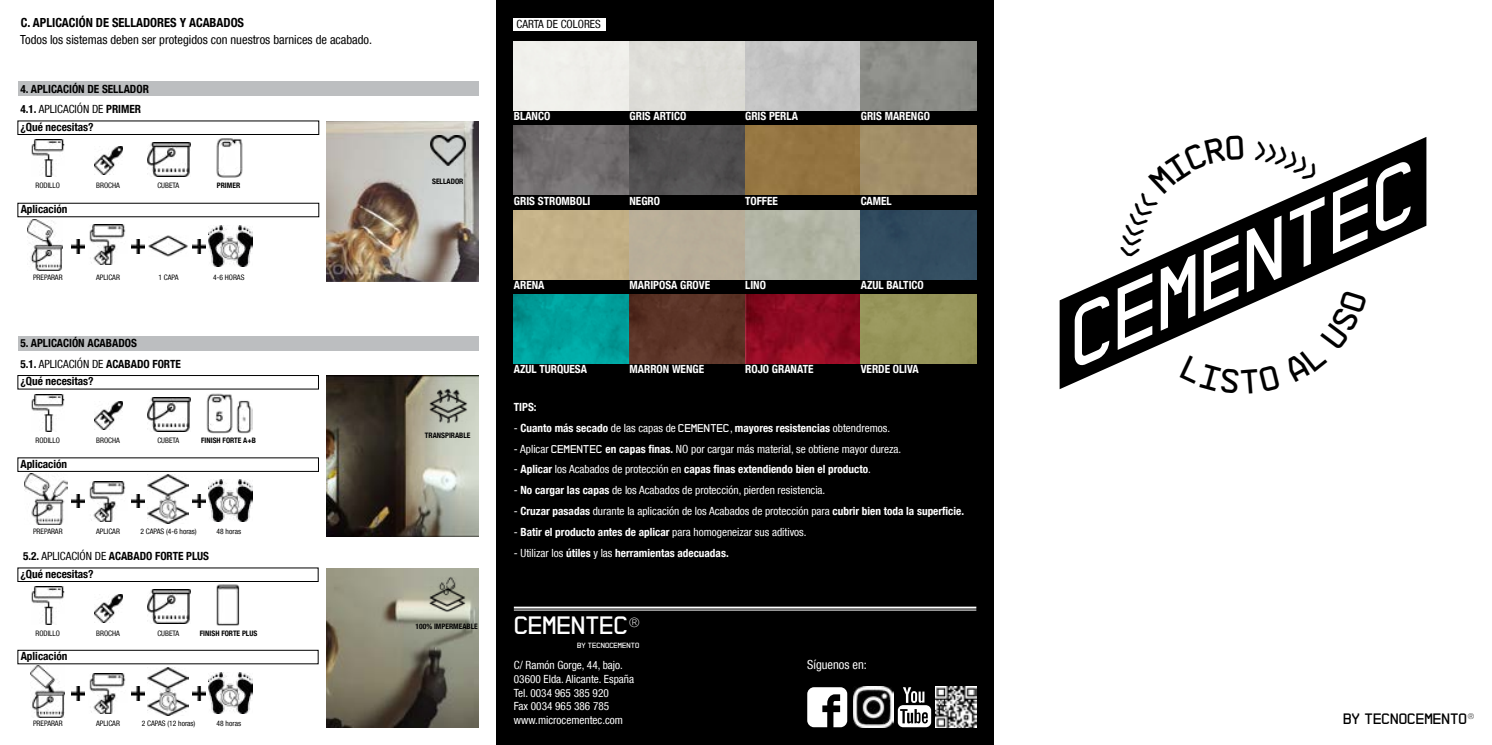
<style>
.page{position:relative;width:1492px;height:745px;background:#fff}
.page>*{position:absolute;margin:0;border:0;box-sizing:border-box;transform-origin:0 0}
.t1{font:25px "NB55 MS";color:#fff}
.t2{font:15px "NB55 MS";color:#000}
.t3{font:condensed 12.5px "Helvetica Neue LT Com";color:#000}
.t4{font:700 condensed 12.5px "Helvetica Neue LT Com";color:#000}
.t5{font:condensed 12.5px "Helvetica Neue LT Com";color:#fff}
.t6{font:condensed 11.25px/13.8px "Helvetica Neue LT Com";color:#fff}
.t7{font:700 condensed 11.25px "Helvetica Neue LT Com";color:#fff}
.t8{font:700 condensed 11.25px/20.9px "Helvetica Neue LT Com";color:#000}
.t9{font:condensed 11.25px "Helvetica Neue LT Com";color:#000}
.t10{font:condensed 7.5px "Helvetica Neue LT Com";color:#000}
.t11{font:700 condensed 7.5px "Helvetica Neue LT Com";color:#000}
.t12{font:7.5px "NB55 MS";color:#fff}
.s1{font-weight:400}
.s2{font-family:"NB55 MS";font-weight:400;font-stretch:normal}
.s3{font-family:"NB55 MS";font-stretch:normal}
.s4{font-weight:700}
</style>
<div class="page">
<div style="left:18px;top:82px;width:460px;height:14px;background:#bcbec0"></div>
<div style="left:496px;top:0;width:498px;height:744px;background:#000"></div>
<div style="left:514px;top:18px;width:92px;height:12px;background:#fff"></div>
<hr style="left:514px;top:606px;width:462px;height:2px;background:#fff">
<hr style="left:514px;top:609px;width:462px;height:1px;background:#fff">
<svg style="left:898px;top:687px;width:33px;height:39px"></svg>
<svg style="left:807px;top:687px;width:40px;height:39px"></svg>
<img style="left:853px;top:686px;width:41px;height:40px">
<img style="left:326px;top:375px;width:152px;height:160px">
<img style="left:326px;top:121px;width:152px;height:160px">
<img style="left:206px;top:393px;width:47px;height:40px">
<img style="left:428px;top:383px;width:41px;height:45px">
<img style="left:326px;top:568px;width:152px;height:158px">
<img style="left:216px;top:584px;width:24px;height:42px">
<div style="left:18px;top:336px;width:460px;height:14px;background:#bcbec0"></div>
<img style="left:427px;top:575px;width:40px;height:38px">
<div style="left:18px;top:375px;width:301px;height:14px;border:1px solid #000"></div>
<img style="left:24px;top:473px;width:43px;height:51px">
<img style="left:30px;top:664px;width:35px;height:53px">
<div style="left:18px;top:649px;width:300px;height:14px;border:1px solid #000"></div>
<img style="left:148px;top:235px;width:40px;height:22px">
<img style="left:27px;top:219px;width:36px;height:51px">
<img style="left:193px;top:239px;width:12px;height:14px">
<img style="left:89px;top:225px;width:37px;height:39px">
<img style="left:94px;top:147px;width:28px;height:28px">
<img style="left:147px;top:142px;width:43px;height:34px">
<img style="left:31px;top:139px;width:34px;height:38px">
<img style="left:216px;top:138px;width:27px;height:40px">
<img style="left:132px;top:239px;width:13px;height:14px">
<img style="left:72px;top:239px;width:12px;height:14px">
<svg style="left:193px;top:494px;width:12px;height:13px"></svg>
<img style="left:89px;top:481px;width:37px;height:40px">
<img style="left:94px;top:401px;width:28px;height:28px">
<img style="left:147px;top:397px;width:43px;height:34px">
<img style="left:31px;top:394px;width:34px;height:37px">
<svg style="left:132px;top:494px;width:13px;height:13px"></svg>
<svg style="left:72px;top:494px;width:12px;height:13px"></svg>
<svg style="left:193px;top:686px;width:12px;height:13px"></svg>
<img style="left:89px;top:673px;width:37px;height:40px">
<img style="left:94px;top:594px;width:28px;height:27px">
<img style="left:147px;top:589px;width:43px;height:34px">
<img style="left:31px;top:586px;width:34px;height:37px">
<svg style="left:132px;top:686px;width:13px;height:13px"></svg>
<svg style="left:72px;top:686px;width:12px;height:13px"></svg>
<img style="left:147px;top:474px;width:42px;height:49px">
<img style="left:514px;top:41px;width:462px;height:69px">
<img style="left:514px;top:125px;width:462px;height:70px">
<img style="left:514px;top:210px;width:462px;height:69px">
<img style="left:514px;top:294px;width:462px;height:69px">
<img style="left:430px;top:135px;width:35px;height:30px">
<img style="left:936px;top:686px;width:40px;height:40px">
<img style="left:147px;top:667px;width:42px;height:48px">
<img style="left:209px;top:479px;width:43px;height:42px">
<img style="left:209px;top:672px;width:43px;height:41px">
<img style="left:209px;top:225px;width:43px;height:41px">
<svg style="left:1059px;top:137px;width:367px;height:252px"></svg>
<svg style="left:1120px;top:137px;width:123px;height:120px"></svg>
<svg style="left:1255px;top:141px;width:65px;height:41px"></svg>
<svg style="left:1179px;top:290px;width:188px;height:99px"></svg>
<p class="t4" style="left:21px;top:15px;width:225px">C. APLICACIÓN DE SELLADORES Y ACABADOS</p>
<p class="t3" style="left:20px;top:32px;width:353px">Todos los sistemas deben ser protegidos con nuestros barnices de acabado.</p>
<p class="t8" style="left:20px;top:78px;width:130px">4. APLICACIÓN DE SELLADOR<br>4.1. <span class="s1">APLICACIÓN DE</span> PRIMER</p>
<p class="t8" style="left:20px;top:116px;width:75px">¿Qué necesitas?</p>
<p class="t10" style="left:36px;top:181px;width:26px">RODILLO</p>
<p class="t10" style="left:96px;top:181px;width:25px">BROCHA</p>
<p class="t10" style="left:157px;top:181px;width:23px">CUBETA</p>
<p class="t11" style="left:217px;top:181px;width:25px">PRIMER</p>
<p class="t8" style="left:21px;top:199px;width:48px">Aplicación</p>
<p class="t10" style="left:33px;top:272px;width:31px">PREPARAR</p>
<p class="t10" style="left:96px;top:272px;width:25px">APLICAR</p>
<p class="t10" style="left:159px;top:272px;width:22px">1 CAPA</p>
<p class="t10" style="left:213px;top:272px;width:33px">4-6 HORAS</p>
<p class="t8" style="left:20px;top:332px;width:162px">5. APLICACIÓN ACABADOS<br>5.1. <span class="s1">APLICACIÓN DE</span> ACABADO FORTE</p>
<p class="t8" style="left:20px;top:371px;width:75px">¿Qué necesitas?</p>
<p class="t10" style="left:36px;top:436px;width:26px">RODILLO</p>
<p class="t10" style="left:96px;top:436px;width:25px">BROCHA</p>
<p class="t10" style="left:157px;top:436px;width:23px">CUBETA</p>
<p class="t11" style="left:201px;top:436px;width:57px">FINISH FORTE A+B</p>
<p class="t8" style="left:20px;top:453px;width:48px">Aplicación</p>
<p class="t10" style="left:33px;top:526px;width:31px">PREPARAR</p>
<p class="t10" style="left:96px;top:526px;width:25px">APLICAR</p>
<p class="t10" style="left:140px;top:526px;width:58px">2 CAPAS (4-6 horas)</p>
<p class="t10" style="left:217px;top:526px;width:26px">48 horas</p>
<p class="t8" style="left:20px;top:547px;width:190px;line-height:17.2px">5.2. <span class="s1">APLICACIÓN DE</span> ACABADO FORTE PLUS ¿Qué necesitas?</p>
<p class="t10" style="left:36px;top:628px;width:26px">RODILLO</p>
<p class="t10" style="left:96px;top:628px;width:25px">BROCHA</p>
<p class="t10" style="left:157px;top:628px;width:23px">CUBETA</p>
<p class="t11" style="left:200px;top:628px;width:59px">FINISH FORTE PLUS</p>
<p class="t8" style="left:21px;top:645px;width:48px">Aplicación</p>
<p class="t10" style="left:33px;top:718px;width:31px">PREPARAR</p>
<p class="t10" style="left:96px;top:718px;width:25px">APLICAR</p>
<p class="t10" style="left:142px;top:718px;width:55px">2 CAPAS (12 horas)</p>
<p class="t10" style="left:217px;top:718px;width:26px">48 horas</p>
<p class="t11" style="left:432px;top:176px;width:33px">SELLADOR</p>
<p class="t11" style="left:425px;top:431px;width:47px">TRANSPIRABLE</p>
<p class="t11" style="left:416px;top:621px;width:64px">100% IMPERMEABLE</p>
<p class="t9" style="left:516px;top:17px;width:86px">CARTA DE COLORES</p>
<p class="t7" style="left:514px;top:109px;width:38px">BLANCO</p>
<p class="t7" style="left:629px;top:109px;width:58px">GRIS ARTICO</p>
<p class="t7" style="left:745px;top:109px;width:54px">GRIS PERLA</p>
<p class="t7" style="left:861px;top:109px;width:71px">GRIS MARENGO</p>
<p class="t7" style="left:514px;top:194px;width:78px">GRIS STROMBOLI</p>
<p class="t7" style="left:629px;top:194px;width:32px">NEGRO</p>
<p class="t7" style="left:745px;top:194px;width:34px">TOFFEE</p>
<p class="t7" style="left:861px;top:194px;width:33px">CAMEL</p>
<p class="t7" style="left:514px;top:278px;width:32px">ARENA</p>
<p class="t7" style="left:629px;top:278px;width:82px">MARIPOSA GROVE</p>
<p class="t7" style="left:745px;top:278px;width:22px">LINO</p>
<p class="t7" style="left:861px;top:278px;width:65px">AZUL BALTICO</p>
<p class="t7" style="left:514px;top:362px;width:75px">AZUL TURQUESA</p>
<p class="t7" style="left:629px;top:362px;width:76px">MARRON WENGE</p>
<p class="t7" style="left:745px;top:362px;width:70px">ROJO GRANATE</p>
<p class="t7" style="left:861px;top:362px;width:60px">VERDE OLIVA</p>
<p class="t7" style="left:514px;top:400px;width:24px">TIPS:</p>
<p class="t7" style="left:514px;top:421px;width:378px"><span class="s1">-</span> Cuanto más secado <span class="s1">de las capas de</span> <span class="s2">CEMENTEC</span><span class="s1">,</span> mayores resistencias <span class="s1">obtendremos.</span></p>
<p class="t6" style="left:514px;top:441px;width:389px">- Aplicar <span class="s3">CEMENTEC</span> <span class="s4">en capas finas.</span> NO por cargar más material, se obtiene mayor dureza.</p>
<p class="t7" style="left:514px;top:462px;width:358px"><span class="s1">-</span> Aplicar <span class="s1">los Acabados de protección en</span> capas finas extendiendo bien el producto<span class="s1">.</span></p>
<p class="t6" style="left:514px;top:483px;width:313px">- <span class="s4">No cargar las capas</span> de los Acabados de protección, pierden resistencia.</p>
<p class="t6" style="left:514px;top:504px;width:452px">- <span class="s4">Cruzar pasadas</span> durante la aplicación de los Acabados de protección para <span class="s4">cubrir bien toda la superficie.</span></p>
<p class="t6" style="left:514px;top:524px;width:294px">- <span class="s4">Batir el producto antes de aplicar</span> para homogeneizar sus aditivos.</p>
<p class="t7" style="left:514px;top:546px;width:216px"><span class="s1">- Utilizar los</span> útiles <span class="s1">y las</span> herramientas adecuadas.</p>
<h1 class="t1" style="left:515px;top:610px;width:126px">CEMENTEC<sup>®</sup></h1>
<p class="t12" style="left:577px;top:640px;width:64px">BY TECNOCEMENTO</p>
<p class="t6" style="left:514px;top:657px;width:122px">C/ Ramón Gorge, 44, bajo.<br>03600 Elda. Alicante. España<br>Tel. 0034 965 385 920<br>Fax 0034 965 386 785 www.microcementec.com</p>
<p class="t5" style="left:807px;top:657px;width:61px">Síguenos en:</p>
<h2 class="t2" style="left:1343px;top:708px;width:132px">BY TECNOCEMENTO<sup>®</sup></h2>
</div>
